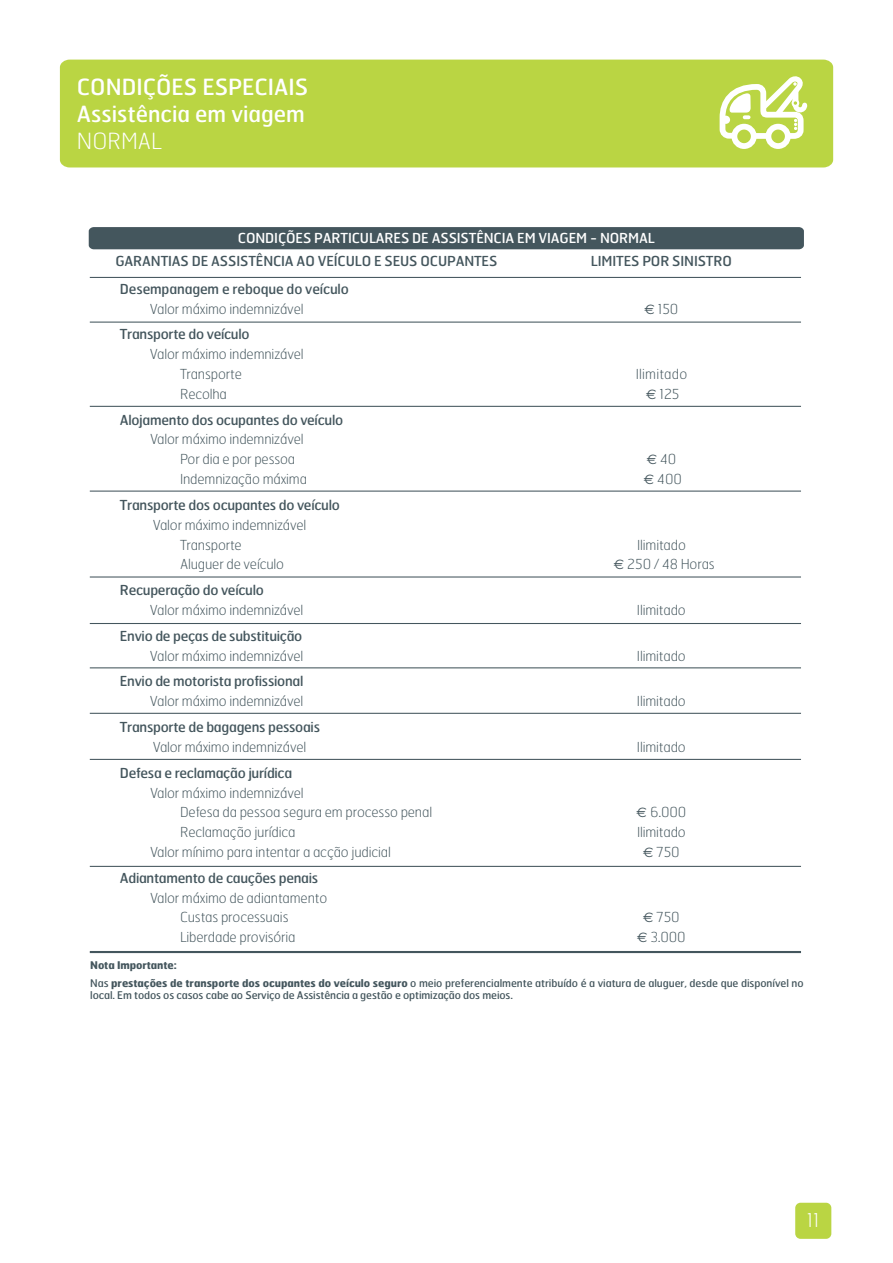
<style>
.page{position:relative;width:893px;height:1263px;background:#fff}
.page>*{position:absolute;margin:0;border:0;box-sizing:border-box;transform-origin:0 0}
.t1{font:22.35px/26.5px "Hermes";color:#fff}
.t2{font:100 22.35px "Hermes";color:#fff}
.t3{font:100 19.05px "Hermes";color:#fff}
.t4{font:100 13.8px/19.8px "Hermes";letter-spacing:-.01em;color:#44565d}
.t5{font:13.8px "Hermes";letter-spacing:-.02em;color:#44565d}
.t6{font:13.8px "Hermes";letter-spacing:-.01em;color:#fff}
.t7{font:100 13.8px "Hermes";letter-spacing:.015em;color:#44565d}
.t8{font:10.65px/17.7px "Hermes";letter-spacing:-.005em;color:#44565d}
.s1{font-family:"Euro Sans";font-weight:400}
.s2{font-weight:700}
</style>
<div class="page">
<div style="left:795px;top:1203px;width:36px;height:36px;background:#bad543;border-radius:5px"></div>
<div style="left:60px;top:60px;width:773px;height:107px;background:#bad543"></div>
<svg style="left:731px;top:124px;width:26px;height:25px"></svg>
<svg style="left:765px;top:124px;width:26px;height:25px"></svg>
<svg style="left:717px;top:73px;width:93px;height:69px"></svg>
<svg style="left:88px;top:227px;width:716px;height:23px;background:#4a5c63"></svg>
<hr style="left:90px;top:277px;width:711px;height:1px;background:#44565d">
<hr style="left:90px;top:322px;width:711px;height:1px;background:#44565d">
<hr style="left:90px;top:406px;width:711px;height:1px;background:#44565d">
<hr style="left:90px;top:491px;width:711px;height:1px;background:#44565d">
<hr style="left:90px;top:951px;width:711px;height:2px;background:#44565d">
<hr style="left:90px;top:576px;width:711px;height:2px;background:#44565d">
<hr style="left:90px;top:623px;width:711px;height:1px;background:#44565d">
<hr style="left:90px;top:667px;width:711px;height:1px;background:#44565d">
<hr style="left:90px;top:713px;width:711px;height:1px;background:#44565d">
<hr style="left:90px;top:759px;width:711px;height:1px;background:#44565d">
<hr style="left:90px;top:866px;width:711px;height:1px;background:#44565d">
<h1 class="t1" style="left:77px;top:75px;width:233px">CONDIÇÕES ESPECIAIS<br>Assistência em viagem</h1>
<h1 class="t2" style="left:77px;top:131px;width:86px">NORMAL</h1>
<p class="t6" style="left:238px;top:232px;width:418px">CONDIÇÕES PARTICULARES DE ASSISTÊNCIA EM VIAGEM - NORMAL</p>
<p class="t5" style="left:115px;top:255px;width:383px">GARANTIAS DE ASSISTÊNCIA AO VEÍCULO E SEUS OCUPANTES</p>
<p class="t5" style="left:591px;top:255px;width:143px">LIMITES POR SINISTRO</p>
<p class="t5" style="left:120px;top:283px;width:230px">Desempanagem e reboque do veículo</p>
<p class="t4" style="left:150px;top:300px;width:155px">Valor máximo indemnizável</p>
<p class="t4" style="left:644px;top:300px;width:35px"><span class="s1">€</span> 150</p>
<p class="t5" style="left:120px;top:329px;width:131px">Transporte do veículo</p>
<p class="t4" style="left:180px;top:346px;width:125px;text-indent:-30px">Valor máximo indemnizável<br>Transporte</p>
<p class="t7" style="left:636px;top:368px;width:53px">Ilimitado</p>
<p class="t4" style="left:180px;top:385px;width:48px">Recolha</p>
<p class="t4" style="left:646px;top:385px;width:35px"><span class="s1">€</span> 125</p>
<p class="t5" style="left:120px;top:414px;width:225px">Alojamento dos ocupantes do veículo</p>
<p class="t4" style="left:180px;top:431px;width:125px;text-indent:-30px">Valor máximo indemnizável<br>Por dia e por pessoa</p>
<p class="t4" style="left:647px;top:451px;width:31px"><span class="s1">€</span> 40</p>
<p class="t4" style="left:180px;top:470px;width:128px">Indemnização máxima</p>
<p class="t4" style="left:644px;top:470px;width:40px"><span class="s1">€</span> 400</p>
<p class="t5" style="left:120px;top:499px;width:221px">Transporte dos ocupantes do veículo</p>
<p class="t4" style="left:180px;top:516px;width:128px;text-indent:-27px">Valor máximo indemnizável<br>Transporte</p>
<p class="t4" style="left:637px;top:536px;width:50px">Ilimitado</p>
<p class="t4" style="left:180px;top:556px;width:106px">Aluguer de veículo</p>
<p class="t4" style="left:614px;top:556px;width:102px"><span class="s1">€</span> 250 / 48 Horas</p>
<p class="t5" style="left:120px;top:584px;width:145px">Recuperação do veículo</p>
<p class="t4" style="left:150px;top:601px;width:155px">Valor máximo indemnizável</p>
<p class="t4" style="left:637px;top:601px;width:50px">Ilimitado</p>
<p class="t5" style="left:120px;top:630px;width:184px">Envio de peças de substituição</p>
<p class="t4" style="left:150px;top:647px;width:155px">Valor máximo indemnizável</p>
<p class="t4" style="left:637px;top:647px;width:50px">Ilimitado</p>
<p class="t5" style="left:120px;top:676px;width:185px">Envio de motorista profissional</p>
<p class="t4" style="left:150px;top:693px;width:155px">Valor máximo indemnizável</p>
<p class="t4" style="left:637px;top:693px;width:50px">Ilimitado</p>
<p class="t5" style="left:120px;top:721px;width:202px">Transporte de bagagens pessoais</p>
<p class="t4" style="left:153px;top:738px;width:155px">Valor máximo indemnizável</p>
<p class="t4" style="left:637px;top:738px;width:50px">Ilimitado</p>
<p class="t5" style="left:120px;top:767px;width:174px">Defesa e reclamação jurídica</p>
<p class="t4" style="left:180px;top:784px;width:254px;text-indent:-30px">Valor máximo indemnizável<br>Defesa da pessoa segura em processo penal</p>
<p class="t4" style="left:637px;top:804px;width:51px"><span class="s1">€</span> 6.000</p>
<p class="t4" style="left:180px;top:824px;width:117px">Reclamação jurídica</p>
<p class="t4" style="left:637px;top:824px;width:50px">Ilimitado</p>
<p class="t4" style="left:150px;top:843px;width:242px">Valor mínimo para intentar a acção judicial</p>
<p class="t4" style="left:643px;top:843px;width:38px"><span class="s1">€</span> 750</p>
<p class="t5" style="left:120px;top:872px;width:200px">Adiantamento de cauções penais</p>
<p class="t4" style="left:180px;top:889px;width:149px;text-indent:-30px">Valor máximo de adiantamento<br>Custas processuais</p>
<p class="t4" style="left:643px;top:909px;width:38px"><span class="s1">€</span> 750</p>
<p class="t4" style="left:180px;top:929px;width:117px">Liberdade provisória</p>
<p class="t4" style="left:637px;top:929px;width:50px"><span class="s1">€</span> 3.000</p>
<p class="t8" style="left:90px;top:957px;width:715px"><span class="s2">Nota Importante:<br></span>Nas <span class="s2">prestações de transporte dos ocupantes do veículo seguro</span> o meio preferencialmente atribuído é a viatura de aluguer, desde que disponível no</p>
<p class="t8" style="left:90px;top:987px;width:424px">local. Em todos os casos cabe ao Serviço de Assistência a gestão e optimização dos meios.</p>
<h2 class="t3" style="left:807px;top:1213px;width:14px">11</h2>
</div>
